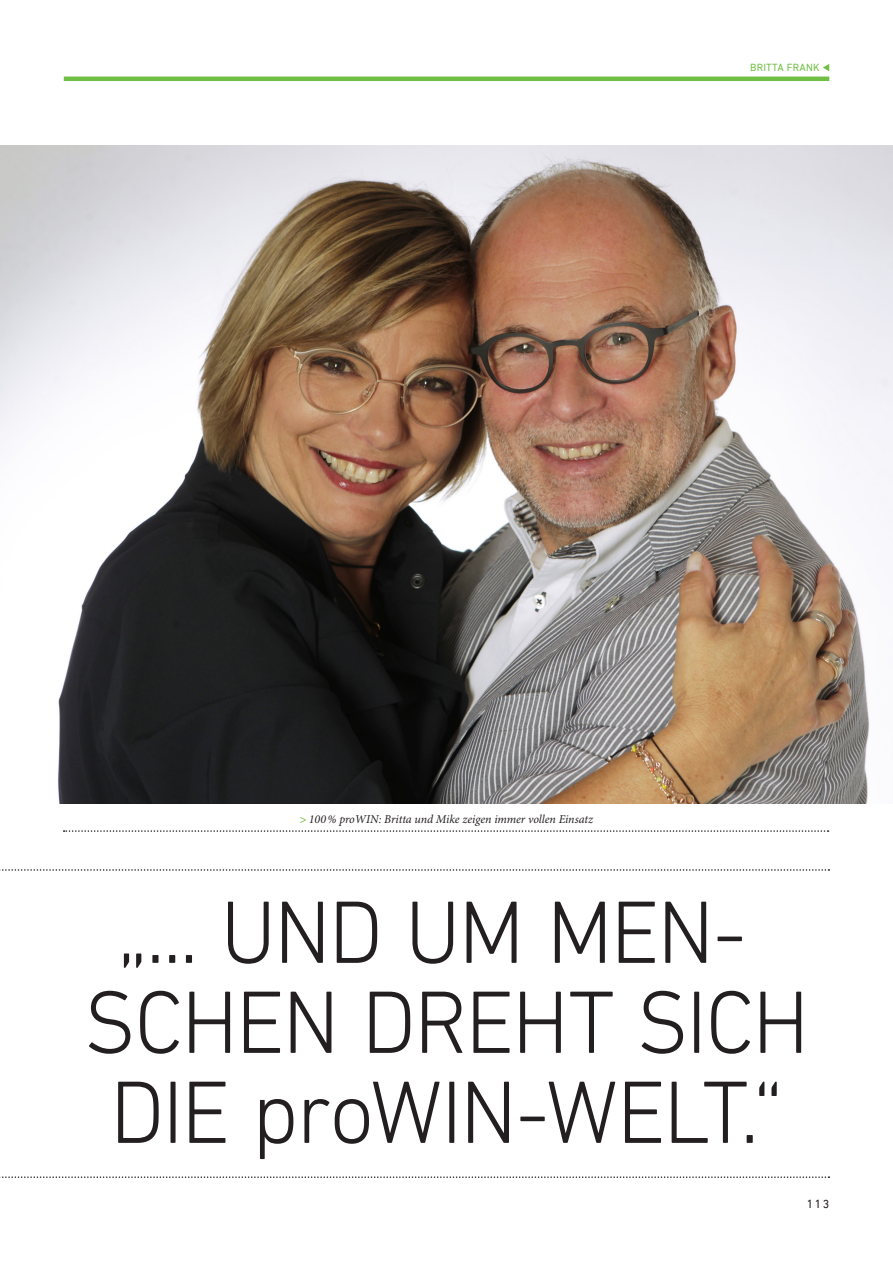
<style>
.page{position:relative;width:893px;height:1263px;background:#fff}
.page>*{position:absolute;margin:0;border:0;box-sizing:border-box;transform-origin:0 0}
.t1{font:300 90px/90px "DIN Next LT Pro";letter-spacing:-.025em;color:#231f20;text-align:center}
.t2{font:italic 12px "Minion Pro";letter-spacing:-.005em;color:#231f20}
.t3{font:12px "DIN Next LT Pro";color:#231f20}
.t4{font:10.5px "DIN Next LT Pro";letter-spacing:.02em;color:#71bf44}
.s1{font-weight:700;color:#71bf44}
</style>
<div class="page">
<svg style="left:64px;top:830px;width:764px;height:2px"></svg>
<svg style="left:823px;top:64px;width:6px;height:7px"></svg>
<hr style="left:64px;top:77px;width:765px;height:4px;background:#71bf44">
<img style="left:0;top:145px;width:893px;height:659px">
<svg style="left:0;top:869px;width:829px;height:2px"></svg>
<svg style="left:0;top:1176px;width:829px;height:2px"></svg>
<p class="t4" style="left:750px;top:62px;width:71px">BRITTA FRANK</p>
<p class="t2" style="left:299px;top:812px;width:296px"><span class="s1">&gt;</span> 100% proWIN: Britta und Mike zeigen immer vollen Einsatz</p>
<p class="t1" style="left:84px;top:886px;width:727px">„... UND UM MEN-<br>SCHEN DREHT SICH<br>DIE proWIN-WELT.“</p>
<p class="t3" style="left:807px;top:1197px;width:24px">113</p>
</div>
